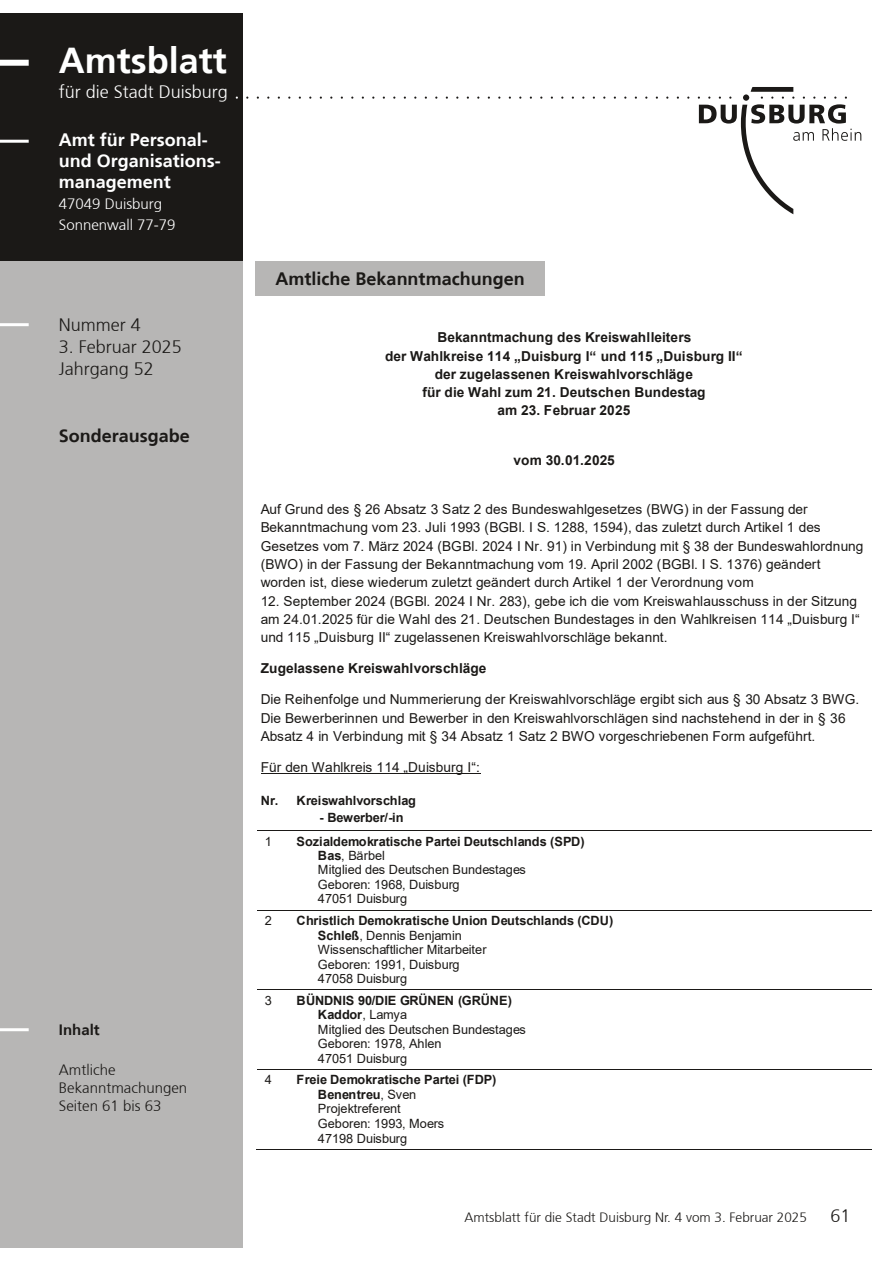
<style>
.page{position:relative;width:893px;height:1263px;background:#fff}
.page>*{position:absolute;margin:0;border:0;box-sizing:border-box;transform-origin:0 0}
.t1{font:150px "Duisburg Logo";color:#1b1917}
.t2{font:700 36px "Frutiger 65";color:#fff}
.t3{font:700 18px/21px "Frutiger 65";color:#fff}
.t4{font:700 18px "Frutiger 65";color:#1b1917}
.t5{font:300 18px/21.6px "Frutiger 45";color:#1b1917}
.t6{font:300 18px "Frutiger 45";color:#fff}
.t7{font:300 15px/18px "Frutiger 45";color:#1b1917}
.t8{font:300 15px/21px "Frutiger 45";color:#fff}
.t9{font:700 15px "Frutiger 65";color:#1b1917}
.t10{font:13.65px/18.3px "Arial";letter-spacing:-.005em;color:#1b1917}
.t11{font:700 13.65px/18.3px "Arial";color:#1b1917;text-align:center}
.t12{font:300 13.5px "Frutiger 45";color:#1b1917}
.t13{font:12.75px/14.4px "Arial";color:#1b1917}
.t14{font:700 12.75px "Arial";color:#1b1917}
.s1{font-weight:700}
</style>
<div class="page">
<div style="left:0;top:13px;width:242px;height:251px;background:#1b1917"></div>
<div style="left:0;top:261px;width:242px;height:987px;background:#b7b6b5"></div>
<div style="left:0;top:60px;width:29px;height:6px;background:#fff"></div>
<hr style="left:0;top:140px;width:29px;height:3px;background:#fff">
<hr style="left:0;top:323px;width:29px;height:3px;background:#fff">
<hr style="left:0;top:1028px;width:29px;height:3px;background:#fff">
<div style="left:256px;top:261px;width:289px;height:35px;background:#b7b6b5"></div>
<hr style="left:261px;top:773px;width:220px;height:1px;background:#1b1917">
<hr style="left:257px;top:830px;width:36px;height:1px;background:#1b1917">
<hr style="left:293px;top:830px;width:579px;height:1px;background:#1b1917">
<hr style="left:257px;top:910px;width:36px;height:1px;background:#1b1917">
<hr style="left:293px;top:910px;width:579px;height:1px;background:#1b1917">
<hr style="left:257px;top:989px;width:36px;height:1px;background:#1b1917">
<hr style="left:293px;top:989px;width:579px;height:1px;background:#1b1917">
<hr style="left:257px;top:1069px;width:36px;height:1px;background:#1b1917">
<hr style="left:293px;top:1069px;width:579px;height:1px;background:#1b1917">
<hr style="left:256px;top:1149px;width:37px;height:1px;background:#1b1917">
<hr style="left:292px;top:1149px;width:580px;height:1px;background:#1b1917">
<h2 class="t2" style="left:59px;top:39px;width:170px">Amtsblatt</h2>
<h3 class="t6" style="left:59px;top:82px;width:171px">für die Stadt Duisburg</h3>
<h3 class="t3" style="left:59px;top:129px;width:163px">Amt für Personal&shy;und Organisations&shy;management</h3>
<p class="t8" style="left:59px;top:193px;width:118px">47049 Duisburg<br>Sonnenwall 77-79</p>
<h3 class="t5" style="left:59px;top:315px;width:84px">Nummer 4</h3>
<h3 class="t5" style="left:59px;top:336px;width:125px">3. Februar 2025<br>Jahrgang 52</h3>
<h3 class="t4" style="left:59px;top:425px;width:133px">Sonderausgabe</h3>
<p class="t9" style="left:59px;top:1021px;width:42px">Inhalt</p>
<p class="t7" style="left:59px;top:1061px;width:130px">Amtliche<br>Bekanntmachungen<br>Seiten 61 bis 63</p>
<h1 class="t1" style="left:246px;top:-41px;width:616px">.........................................L</h1>
<h3 class="t4" style="left:276px;top:268px;width:251px">Amtliche Bekanntmachungen</h3>
<p class="t11" style="left:385px;top:328px;width:359px">Bekanntmachung des Kreiswahlleiters<br>der Wahlkreise 114 „Duisburg I“ und 115 „Duisburg II“ der zugelassenen Kreiswahlvorschläge<br>für die Wahl zum 21. Deutschen Bundestag<br>am 23. Februar 2025</p>
<p class="t11" style="left:514px;top:451px;width:103px">vom 30.01.2025</p>
<p class="t10" style="left:261px;top:500px;width:604px">Auf Grund des § 26 Absatz 3 Satz 2 des Bundeswahlgesetzes (BWG) in der Fassung der Bekanntmachung vom 23. Juli 1993 (BGBl. I S. 1288, 1594), das zuletzt durch Artikel 1 des Gesetzes vom 7. März 2024 (BGBl. 2024 I Nr. 91) in Verbindung mit § 38 der Bundeswahlordnung (BWO) in der Fassung der Bekanntmachung vom 19. April 2002 (BGBl. I S. 1376) geändert worden ist, diese wiederum zuletzt geändert durch Artikel 1 der Verordnung vom</p>
<p class="t10" style="left:261px;top:592px;width:600px">12. September 2024 (BGBl. 2024 I Nr. 283), gebe ich die vom Kreiswahlausschuss in der Sitzung am 24.01.2025 für die Wahl des 21. Deutschen Bundestages in den Wahlkreisen 114 „Duisburg I“ und 115 „Duisburg II“ zugelassenen Kreiswahlvorschläge bekannt.</p>
<p class="t11" style="left:261px;top:660px;width:227px">Zugelassene Kreiswahlvorschläge</p>
<p class="t10" style="left:261px;top:690px;width:600px">Die Reihenfolge und Nummerierung der Kreiswahlvorschläge ergibt sich aus § 30 Absatz 3 BWG.<br>Die Bewerberinnen und Bewerber in den Kreiswahlvorschlägen sind nachstehend in der in § 36<br>Absatz 4 in Verbindung mit § 34 Absatz 1 Satz 2 BWO vorgeschriebenen Form aufgeführt.</p>
<p class="t10" style="left:261px;top:758px;width:221px">Für den Wahlkreis 114 „Duisburg I“:</p>
<p class="t14" style="left:261px;top:791px;width:157px">Nr. Kreiswahlvorschlag</p>
<p class="t14" style="left:319px;top:808px;width:86px">- Bewerber/-in</p>
<p class="t13" style="left:265px;top:834px;width:9px">1</p>
<p class="t13" style="left:318px;top:834px;width:268px;text-indent:-21px"><span class="s1">Sozialdemokratische Partei Deutschlands (SPD)<br>Bas</span>, Bärbel<br>Mitglied des Deutschen Bundestages<br>Geboren: 1968, Duisburg<br>47051 Duisburg</p>
<p class="t13" style="left:265px;top:913px;width:9px">2</p>
<p class="t13" style="left:318px;top:913px;width:297px;text-indent:-21px"><span class="s1">Christlich Demokratische Union Deutschlands (CDU)<br>Schleß</span>, Dennis Benjamin<br>Wissenschaftlicher Mitarbeiter<br>Geboren: 1991, Duisburg<br>47058 Duisburg</p>
<p class="t13" style="left:265px;top:993px;width:9px">3</p>
<p class="t13" style="left:318px;top:993px;width:210px;text-indent:-21px"><span class="s1">BÜNDNIS 90/DIE GRÜNEN (GRÜNE)<br>Kaddor</span>, Lamya<br>Mitglied des Deutschen Bundestages<br>Geboren: 1978, Ahlen<br>47051 Duisburg</p>
<p class="t13" style="left:265px;top:1072px;width:9px">4</p>
<p class="t13" style="left:318px;top:1072px;width:180px;text-indent:-21px"><span class="s1">Freie Demokratische Partei (FDP)<br>Benentreu</span>, Sven<br>Projektreferent<br>Geboren: 1993, Moers<br>47198 Duisburg</p>
<p class="t12" style="left:464px;top:1210px;width:344px">Amtsblatt für die Stadt Duisburg Nr. 4 vom 3. Februar 2025</p>
<h3 class="t5" style="left:830px;top:1205px;width:22px">61</h3>
</div>
